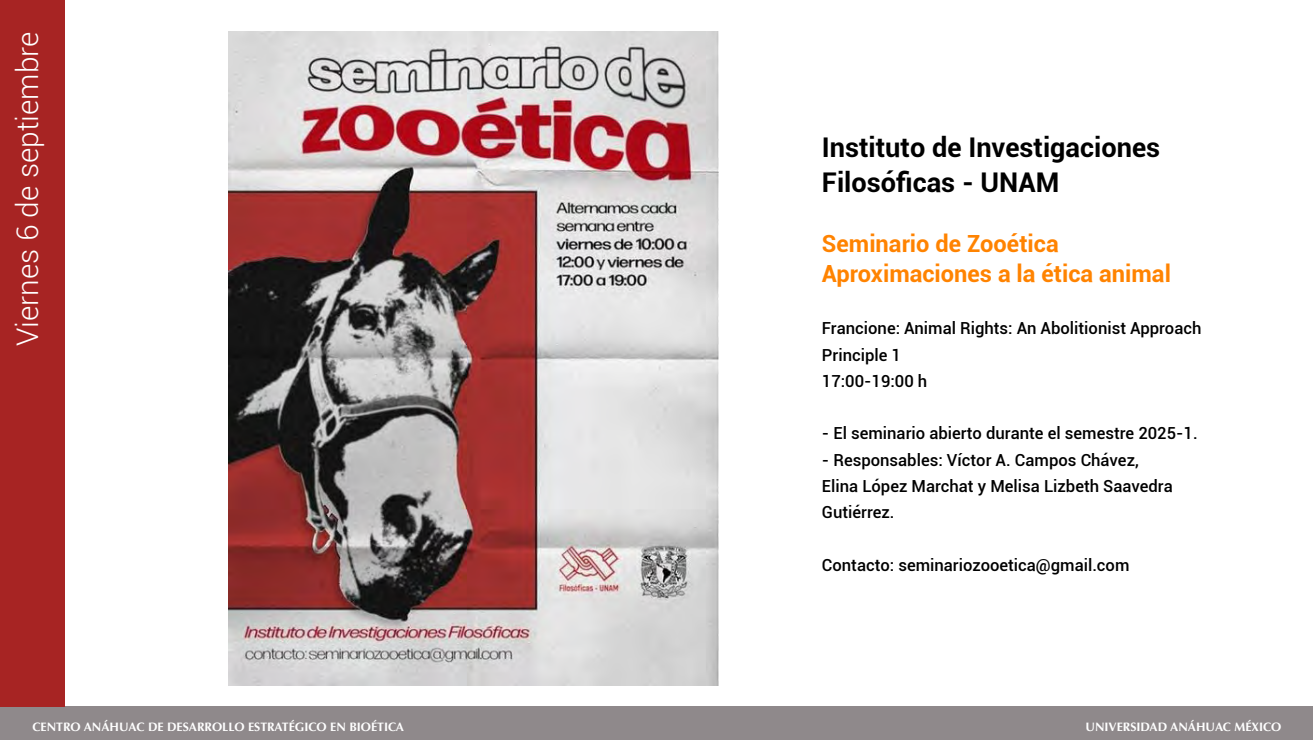
<style>
.page{position:relative;width:1313px;height:740px;background:#fff}
.page>*{position:absolute;margin:0;border:0;box-sizing:border-box;transform-origin:0 0}
.t1{font:300 29.75px "Roboto";color:#fff}
.t2{font:700 27.12px/35px "Roboto";color:#000}
.t3{font:700 23.62px/29.8px "Roboto";color:#ff8300}
.t4{font:500 16.62px/26.2px "Roboto";color:#000}
.t5{font:700 12.25px "Optima";color:#fff}
</style>
<div class="page">
<div style="left:0;top:706px;width:1312px;height:33px;background:#8f898b"></div>
<div style="left:0;top:0;width:65px;height:706px;background:#a72423"></div>
<img style="left:228px;top:32px;width:491px;height:653px">
<h1 class="t1" style="left:7px;top:346px;width:316px;rotate:-90deg">Viernes 6 de septiembre</h1>
<h2 class="t2" style="left:822px;top:129px;width:340px">Instituto de Investigaciones<br>Filosóficas - UNAM</h2>
<h3 class="t3" style="left:822px;top:228px;width:350px">Seminario de Zooética<br>Aproximaciones a la ética animal</h3>
<p class="t4" style="left:822px;top:314px;width:381px">Francione: Animal Rights: An Abolitionist Approach<br>Principle 1<br>17:00-19:00 h</p>
<p class="t4" style="left:822px;top:419px;width:377px">- El seminario abierto durante el semestre 2025-1.</p>
<p class="t4" style="left:822px;top:446px;width:352px">- Responsables: Víctor A. Campos Chávez,<br>Elina López Marchat y Melisa Lizbeth Saavedra<br>Gutiérrez.</p>
<p class="t4" style="left:822px;top:551px;width:309px">Contacto: seminariozooetica@gmail.com</p>
<p class="t5" style="left:32px;top:719px;width:373px">CENTRO ANÁHUAC DE DESARROLLO ESTRATÉGICO EN BIOÉTICA</p>
<p class="t5" style="left:1085px;top:719px;width:197px">UNIVERSIDAD ANÁHUAC MÉXICO</p>
</div>
